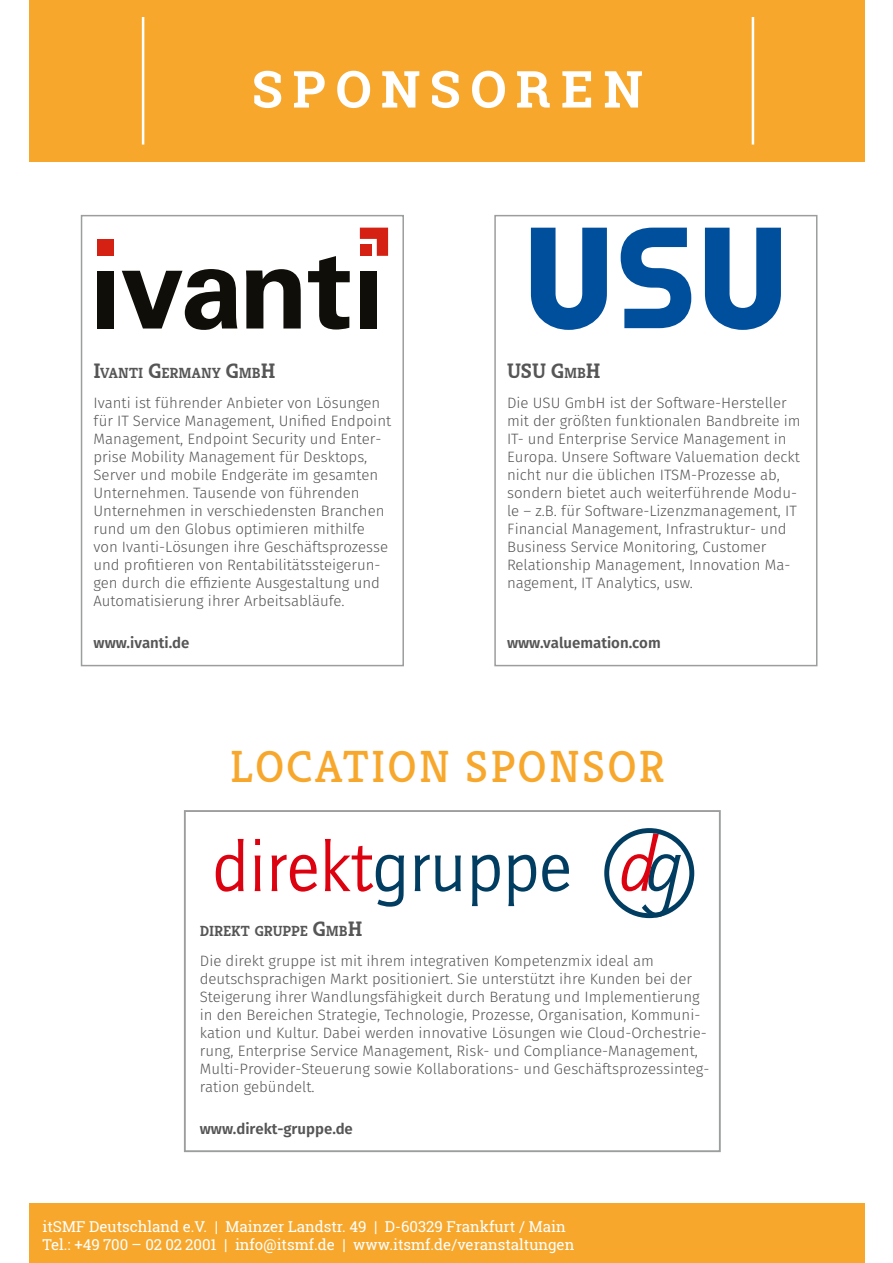
<style>
.page{position:relative;width:893px;height:1263px;background:#fff}
.page>*{position:absolute;margin:0;border:0;box-sizing:border-box;transform-origin:0 0}
.t1{font:700 51px "Roboto Slab";letter-spacing:.195em;color:#fff}
.t2{font:45px "Kreon";letter-spacing:.05em;color:#f7a82c}
.Absatzformat_1{font:700 21px "Kreon";color:#565656}
.t3{font:300 15px/18px "Fira Sans";color:#565656}
.t4{font:15px/18px "Roboto Slab";color:#fff}
.Absatz_am_Raster{font:600 15px "Fira Sans";color:#565656}
.Absatzformat_1-2{font:700 14.7px "Kreon";color:#565656}
.s1{font-size:21px}
.s2{font-size:14.7px}
</style>
<div class="page">
<div style="left:30px;top:1203px;width:835px;height:60px;background:#f7a82c"></div>
<div style="left:30px;top:0;width:835px;height:162px;background:#f7a82c"></div>
<hr style="left:142px;top:17px;width:2px;height:128px;background:#fff">
<hr style="left:752px;top:17px;width:2px;height:128px;background:#fff">
<div style="left:184px;top:810px;width:537px;height:342px;border:2px solid #9c9d9d"></div>
<svg style="left:122px;top:269px;width:115px;height:61px"></svg>
<svg style="left:246px;top:269px;width:55px;height:59px"></svg>
<svg style="left:308px;top:256px;width:42px;height:74px"></svg>
<div style="left:97px;top:271px;width:17px;height:57px;background:#100e09"></div>
<div style="left:360px;top:271px;width:17px;height:57px;background:#100e09"></div>
<svg style="left:360px;top:228px;width:28px;height:28px"></svg>
<div style="left:360px;top:245px;width:11px;height:11px;background:#d52113"></div>
<div style="left:97px;top:239px;width:17px;height:17px;background:#d52113"></div>
<div style="left:81px;top:215px;width:323px;height:451px;border:2px solid #9c9d9d"></div>
<svg style="left:621px;top:228px;width:70px;height:100px"></svg>
<svg style="left:531px;top:228px;width:76px;height:102px"></svg>
<svg style="left:705px;top:228px;width:76px;height:102px"></svg>
<div style="left:494px;top:215px;width:323px;height:451px;border:2px solid #9c9d9d"></div>
<svg style="left:216px;top:839px;width:28px;height:52px"></svg>
<svg style="left:255px;top:839px;width:6px;height:52px"></svg>
<svg style="left:272px;top:855px;width:45px;height:36px"></svg>
<svg style="left:325px;top:839px;width:79px;height:68px"></svg>
<svg style="left:415px;top:855px;width:46px;height:36px"></svg>
<svg style="left:472px;top:855px;width:28px;height:51px"></svg>
<svg style="left:508px;top:855px;width:28px;height:51px"></svg>
<svg style="left:542px;top:855px;width:27px;height:36px"></svg>
<svg style="left:604px;top:828px;width:90px;height:90px"></svg>
<h1 class="t1" style="left:252px;top:54px;width:393px">SPONSOREN</h1>
<p class="Absatzformat_1-2" style="left:94px;top:364px;width:182px"><span class="s1">I</span>VANTI <span class="s1">G</span>ERMANY <span class="s1">G</span>MB<span class="s1">H</span></p>
<p class="Absatzformat_1" style="left:507px;top:358px;width:14px">USU</p>
<p class="Absatzformat_1" style="left:551px;top:358px;width:49px">G<span class="s2">MB</span>H</p>
<p class="t3" style="left:94px;top:394px;width:299px">Ivanti ist führender Anbieter von Lösungen für IT Service Management, Unified Endpoint Management, Endpoint Security und Enter&shy;prise Mobility Management für Desktops, Server und mobile Endgeräte im gesamten Unternehmen. Tausende von führenden Unternehmen in verschiedensten Branchen rund um den Globus optimieren mithilfe von Ivanti-Lösungen ihre Geschäftsprozesse und profitieren von Rentabilitätssteigerun&shy;gen durch die effiziente Ausgestaltung und Automatisierung ihrer Arbeitsabläufe.</p>
<p class="t3" style="left:507px;top:394px;width:295px">Die USU GmbH ist der Software-Hersteller mit der größten funktionalen Bandbreite im IT- und Enterprise Service Management in Europa. Unsere Software Valuemation deckt nicht nur die üblichen ITSM-Prozesse ab, sondern bietet auch weiterführende Modu&shy;le – z.B. für Software-Lizenzmanagement, IT Financial Management, Infrastruktur- und Business Service Monitoring, Customer Relationship Management, Innovation Ma&shy;nagement, IT Analytics, usw.</p>
<p class="Absatz_am_Raster" style="left:94px;top:632px;width:97px">www.ivanti.de</p>
<p class="Absatz_am_Raster" style="left:507px;top:632px;width:155px">www.valuemation.com</p>
<p class="t2" style="left:230px;top:739px;width:437px">LOCATION SPONSOR</p>
<p class="Absatzformat_1-2" style="left:200px;top:922px;width:162px">DIREKT GRUPPE <span class="s1">G</span>MB<span class="s1">H</span></p>
<p class="t3" style="left:200px;top:952px;width:511px">Die direkt gruppe ist mit ihrem integrativen Kompetenzmix ideal am deutschsprachigen Markt positioniert. Sie unterstützt ihre Kunden bei der Steigerung ihrer Wandlungsfähigkeit durch Beratung und Implementierung in den Bereichen Strategie, Technologie, Prozesse, Organisation, Kommuni&shy;kation und Kultur. Dabei werden innovative Lösungen wie Cloud-Orchestrie&shy;rung, Enterprise Service Management, Risk- und Compliance-Management, Multi-Provider-Steuerung sowie Kollaborations- und Geschäftsprozessinteg&shy;ration gebündelt.</p>
<p class="Absatz_am_Raster" style="left:200px;top:1118px;width:155px">www.direkt-gruppe.de</p>
<p class="t4" style="left:43px;top:1217px;width:533px">itSMF Deutschland e.V. | Mainzer Landstr. 49 | D-60329 Frankfurt / Main<br>Tel.: +49 700 – 02 02 2001 | info@itsmf.de | www.itsmf.de/veranstaltungen</p>
</div>
